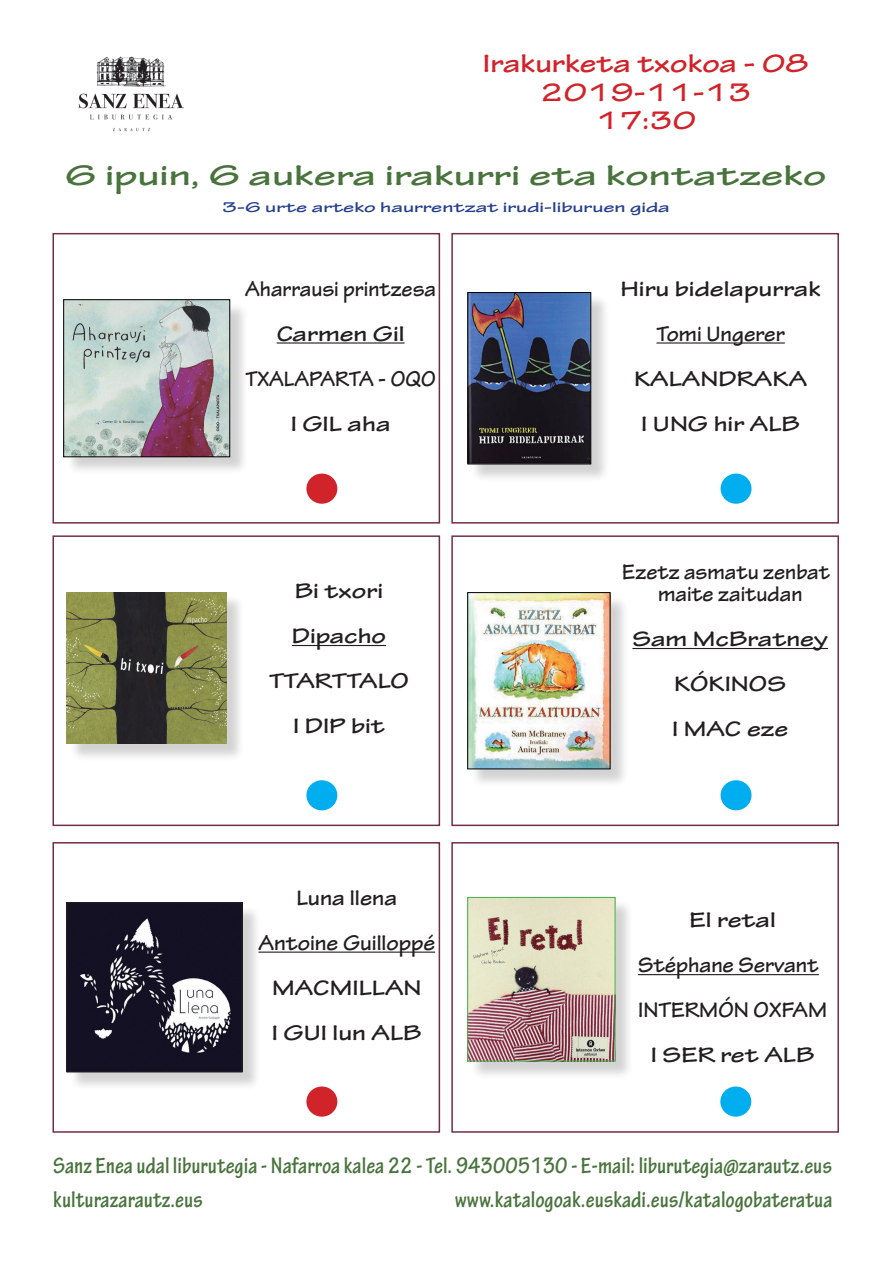
<style>
.page{position:relative;width:893px;height:1263px;background:#fff}
.page>*{position:absolute;margin:0;border:0;box-sizing:border-box;transform-origin:0 0}
.t1{font:700 expanded 30px "Tekton Pro";color:#49733d;scale:1.2 1}
.t2{font:700 expanded 27px/28.5px "Tekton Pro";color:#d1232a;text-align:center}
.t3{font:700 condensed 24px/34.5px "Tekton Pro";color:#49733d}
.t4{font:700 expanded 22.5px/45px "Tekton Pro";color:#231f20;text-align:center}
.t5{font:700 expanded 22.5px/45px "Tekton Pro";color:#231f20;text-align:center;scale:.8 1}
.t6{font:700 expanded 22.5px/45px "Tekton Pro";color:#231f20;text-align:center;scale:.88 1}
.t7{font:700 expanded 15px "Tekton Pro";color:#253f8e;scale:1.2 1}
</style>
<div class="page">
<hr style="left:656px;top:342px;width:129px;height:2px;background:#231f20">
<div style="left:451px;top:233px;width:388px;height:291px;border:2px solid #742d44"></div>
<hr style="left:258px;top:951px;width:177px;height:2px;background:#231f20">
<div style="left:52px;top:842px;width:388px;height:291px;border:2px solid #742d44"></div>
<hr style="left:632px;top:648px;width:196px;height:1px;background:#231f20">
<div style="left:451px;top:535px;width:388px;height:291px;border:2px solid #742d44"></div>
<img style="left:78px;top:56px;width:106px;height:76px">
<div style="left:470px;top:295px;width:140px;height:188px;background:#231f20;opacity:.2"></div>
<img style="left:470px;top:294px;width:119px;height:168px">
<div style="left:468px;top:292px;width:123px;height:172px;border:1px solid #000"></div>
<hr style="left:277px;top:342px;width:128px;height:2px;background:#231f20">
<div style="left:52px;top:233px;width:388px;height:291px;border:2px solid #742d44"></div>
<div style="left:66px;top:302px;width:182px;height:174px;background:#231f20;opacity:.2"></div>
<img style="left:66px;top:302px;width:162px;height:153px">
<div style="left:64px;top:300px;width:166px;height:157px;border:1px solid #000"></div>
<hr style="left:292px;top:645px;width:94px;height:1px;background:#231f20">
<div style="left:52px;top:535px;width:388px;height:291px;border:2px solid #742d44"></div>
<div style="left:69px;top:594px;width:176px;height:168px;background:#231f20;opacity:.2"></div>
<img style="left:67px;top:592px;width:160px;height:152px">
<div style="left:470px;top:595px;width:159px;height:192px;background:#231f20;opacity:.2"></div>
<img style="left:470px;top:594px;width:138px;height:173px">
<div style="left:69px;top:905px;width:192px;height:185px;background:#231f20;opacity:.2"></div>
<img style="left:69px;top:904px;width:171px;height:166px">
<div style="left:67px;top:902px;width:175px;height:170px;border:1px solid #231f20"></div>
<hr style="left:638px;top:974px;width:181px;height:1px;background:#231f20">
<div style="left:451px;top:842px;width:388px;height:291px;border:2px solid #742d44"></div>
<div style="left:470px;top:899px;width:164px;height:181px;background:#231f20;opacity:.2"></div>
<img style="left:470px;top:899px;width:143px;height:160px">
<div style="left:468px;top:897px;width:147px;height:164px;border:1px solid #40ae49"></div>
<div style="left:720px;top:1086px;width:31px;height:31px;background:#00aeef;border-radius:50%"></div>
<div style="left:721px;top:780px;width:30px;height:30px;background:#00aeef;border-radius:50%"></div>
<div style="left:721px;top:474px;width:30px;height:30px;background:#00aeef;border-radius:50%"></div>
<div style="left:306px;top:474px;width:31px;height:30px;background:#d1232a;border-radius:50%"></div>
<div style="left:306px;top:1086px;width:31px;height:31px;background:#d1232a;border-radius:50%"></div>
<div style="left:306px;top:780px;width:31px;height:30px;background:#00aeef;border-radius:50%"></div>
<p class="t2" style="left:483px;top:50px;width:327px">Irakurketa txokoa - 08<br>2019-11-13<br>17:30</p>
<h1 class="t1" style="left:65px;top:158px;width:636px">6 ipuin, 6 aukera irakurri eta kontatzeko</h1>
<p class="t7" style="left:222px;top:198px;width:375px">3-6 urte arteko haurrentzat irudi-liburuen gida</p>
<p class="t5" style="left:245px;top:266px;width:240px">Aharrausi printzesa<br>Carmen Gil<br>TXALAPARTA - OQO<br>I GIL aha</p>
<p class="t4" style="left:269px;top:569px;width:141px">Bi txori<br>Dipacho<br>TTARTTALO<br>I DIP bit</p>
<p class="t6" style="left:258px;top:875px;width:202px">Luna llena<br>Antoine Guilloppé<br>MACMILLAN<br>I GUI lun ALB</p>
<p class="t4" style="left:620px;top:266px;width:202px">Hiru bidelapurrak<br>Tomi Ungerer<br>KALANDRAKA<br>I UNG hir ALB</p>
<p class="t5" style="left:622px;top:561px;width:261px;line-height:22.5px">Ezetz asmatu zenbat maite zaitudan</p>
<p class="t4" style="left:632px;top:617px;width:197px">Sam McBratney<br>KÓKINOS<br>I MAC eze</p>
<p class="t4" style="left:638px;top:898px;width:191px">El retal<br>Stéphane Servant<br>INTERMÓN OXFAM<br>I SER ret ALB</p>
<p class="t3" style="left:53px;top:1149px;width:780px">Sanz Enea udal liburutegia - Nafarroa kalea 22 - Tel. 943005130 - E-mail: liburutegia@zarautz.eus kulturazarautz.eus</p>
<p class="t3" style="left:455px;top:1183px;width:379px">www.katalogoak.euskadi.eus/katalogobateratua</p>
</div>
